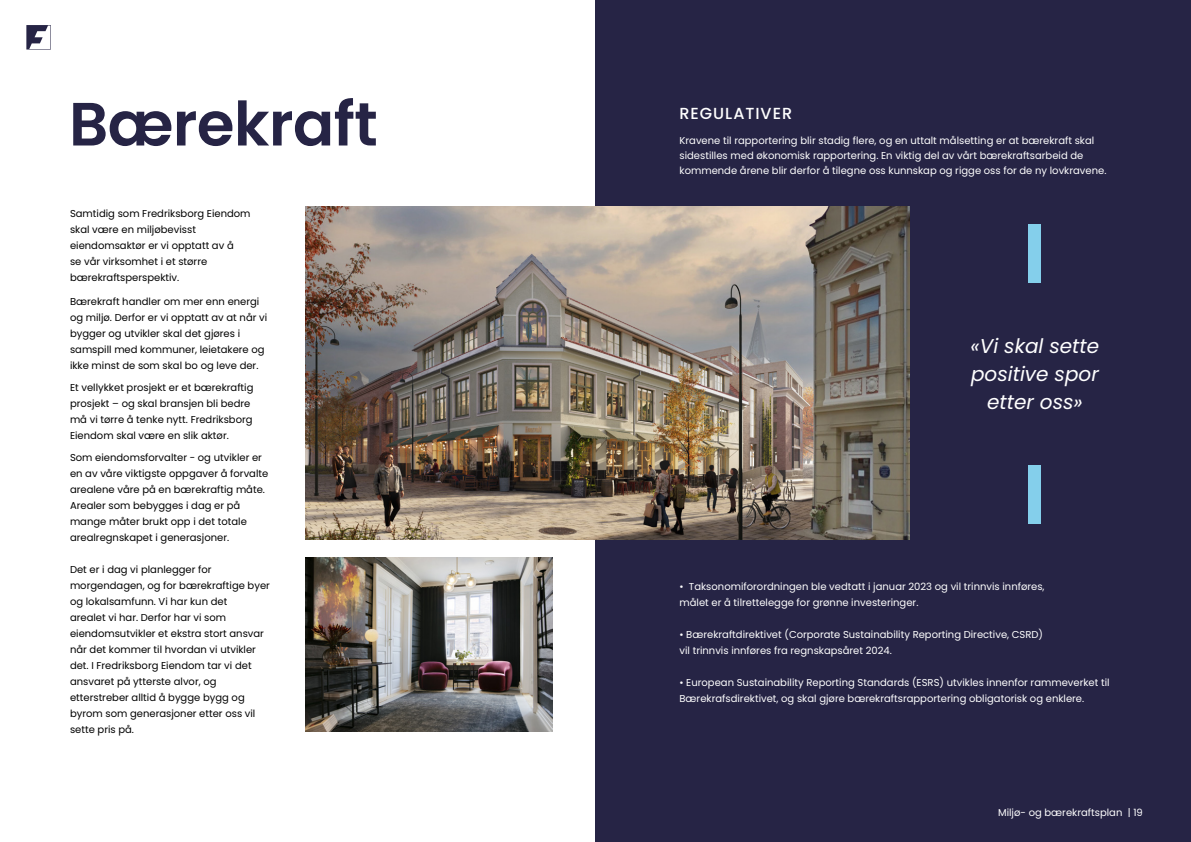
<style>
.page{position:relative;width:1191px;height:842px;background:#fff}
.page>*{position:absolute;margin:0;border:0;box-sizing:border-box;transform-origin:0 0}
.t1{font:600 61px "Poppins";letter-spacing:-.01em;color:#262445}
.t2{font:italic 20px/28px "Poppins";color:#fff;text-align:center}
.t3{font:500 16px "Poppins";letter-spacing:.06em;color:#fff}
.t4{font:10px/16px "Poppins";color:#000}
.t5{font:10px/16px "Poppins";color:#fff}
</style>
<div class="page">
<div style="left:595px;top:0;width:596px;height:842px;background:#262445"></div>
<img style="left:305px;top:207px;width:604px;height:332px">
<div style="left:1028px;top:225px;width:13px;height:58px;background:#84cfeb"></div>
<div style="left:1028px;top:465px;width:13px;height:58px;background:#84cfeb"></div>
<svg style="left:26px;top:25px;width:25px;height:25px"></svg>
<img style="left:305px;top:557px;width:247px;height:174px">
<h1 class="t1" style="left:69px;top:89px;width:310px">Bærekraft</h1>
<p class="t4" style="left:70px;top:206px;width:182px">Samtidig som Fredriksborg Eiendom skal være en miljøbevisst eiendomsaktør er vi opptatt av å<br>se vår virksomhet i et større bærekraftsperspektiv.</p>
<p class="t4" style="left:70px;top:294px;width:199px">Bærekraft handler om mer enn energi og miljø. Derfor er vi opptatt av at når vi bygger og utvikler skal det gjøres i samspill med kommuner, leietakere og ikke minst de som skal bo og leve der.</p>
<p class="t4" style="left:70px;top:380px;width:185px">Et vellykket prosjekt er et bærekraftig prosjekt – og skal bransjen bli bedre må vi tørre å tenke nytt. Fredriksborg Eiendom skal være en slik aktør.</p>
<p class="t4" style="left:70px;top:450px;width:200px">Som eiendomsforvalter - og utvikler er en av våre viktigste oppgaver å forvalte arealene våre på en bærekraftig måte.<br>Arealer som bebygges i dag er på mange måter brukt opp i det totale arealregnskapet i generasjoner.</p>
<p class="t4" style="left:70px;top:562px;width:201px">Det er i dag vi planlegger for morgendagen, og for bærekraftige byer og lokalsamfunn. Vi har kun det<br>arealet vi har. Derfor har vi som eiendomsutvikler et ekstra stort ansvar når det kommer til hvordan vi utvikler det. I Fredriksborg Eiendom tar vi det ansvaret på ytterste alvor, og etterstreber alltid å bygge bygg og byrom som generasjoner etter oss vil sette pris på.</p>
<h3 class="t3" style="left:679px;top:104px;width:114px">REGULATIVER</h3>
<p class="t5" style="left:679px;top:133px;width:428px;line-height:15px">Kravene til rapportering blir stadig flere, og en uttalt målsetting er at bærekraft skal sidestilles med økonomisk rapportering. En viktig del av vårt bærekraftsarbeid de kommende årene blir derfor å tilegne oss kunnskap og rigge oss for de ny lovkravene.</p>
<h2 class="t2" style="left:970px;top:332px;width:130px">«Vi skal sette positive spor etter oss»</h2>
<p class="t5" style="left:679px;top:578px;width:366px">• Taksonomiforordningen ble vedtatt i januar 2023 og vil trinnvis innføres, målet er å tilrettelegge for grønne investeringer.</p>
<p class="t5" style="left:679px;top:626px;width:365px">• Bærekraftdirektivet (Corporate Sustainability Reporting Directive, CSRD) vil trinnvis innføres fra regnskapsåret 2024.</p>
<p class="t5" style="left:679px;top:674px;width:432px">• European Sustainability Reporting Standards (ESRS) utvikles innenfor rammeverket til<br>Bærekrafsdirektivet, og skal gjøre bærekraftsrapportering obligatorisk og enklere.</p>
<p class="t5" style="left:998px;top:805px;width:146px">Miljø- og bærekraftsplan | 19</p>
</div>
